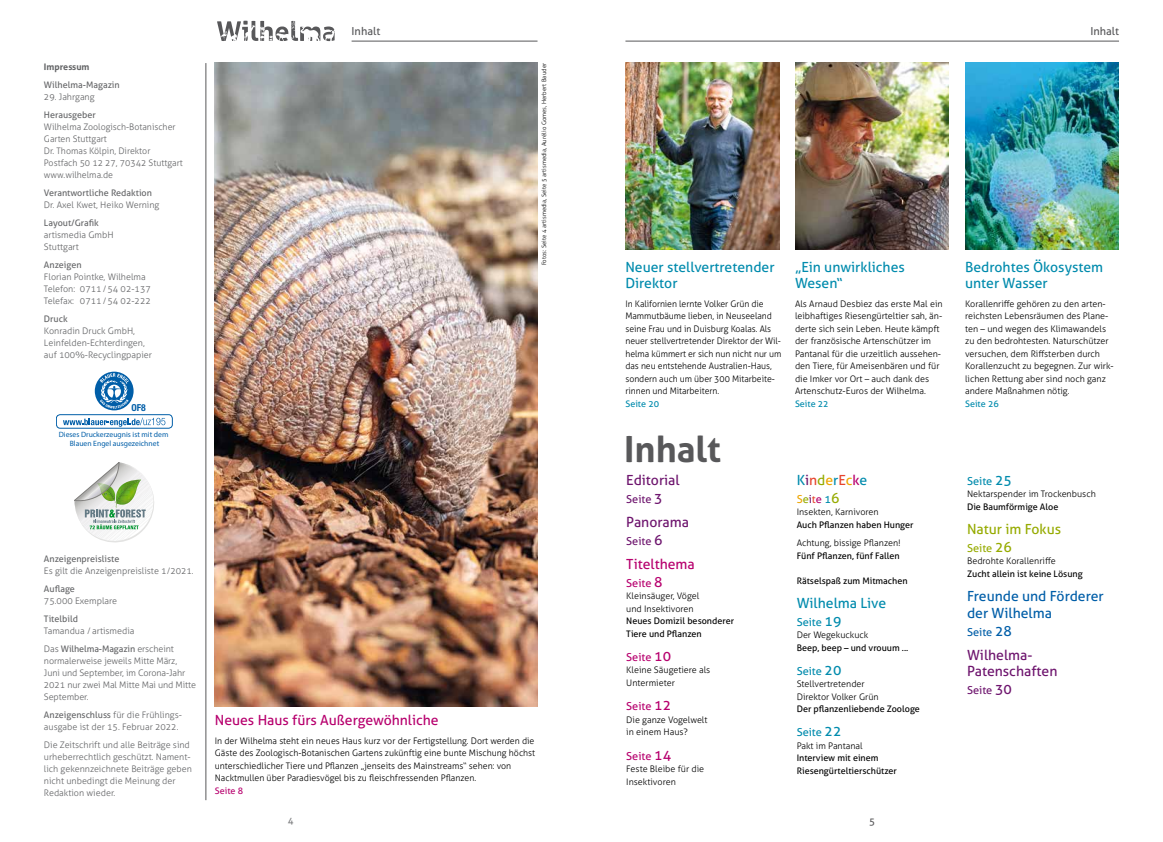
<style>
.page{position:relative;width:1163px;height:842px;background:#fff}
.page>*{position:absolute;margin:0;border:0;box-sizing:border-box;transform-origin:0 0}
.t1{font:700 36px "Aller";color:#58585a}
.t2{font:14px/16px "Aller";color:#008bad}
.t3{font:14px "Aller";color:#b7006e}
.t4{font:14px/16.8px "Aller";color:#6e156e}
.t5{font:14px/16.8px "Aller";color:#005ea8}
.t6{font:14px "Aller";color:#96ab00}
.t7{font:11px "Aller";color:#008bad}
.t8{font:11px "Aller";color:#b7006e}
.t9{font:11px "Aller";color:#6e156e}
.t10{font:11px "Aller";color:#58585a}
.t11{font:11px "Aller";color:#eea500}
.t12{font:11px "Aller";color:#96ab00}
.t13{font:11px "Aller";color:#005ea8}
.t14{font:10px "Aller";color:#58585a}
.t15{font:700 condensed 9.6px "Helvetica Neue";color:#005ea8}
.t16{font:9.5px "Aller";color:#7b7c7e}
.t17{font:300 9px/12.5px "Aller";color:#000}
.t18{font:300 9px/12px "Aller";color:#646567}
.t19{font:9px/12.5px "Aller";color:#000}
.t20{font:9px "Aller";color:#646567}
.t21{font:9px "Aller";color:#008bad}
.t22{font:700 9px "Aller";color:#646567}
.t23{font:9px "Aller";color:#b7006e}
.t24{font:7.7px/9.2px "Myriad Pro";color:#005ea8;text-align:center}
.t25{font:300 6px "Aller";color:#000}
.s1{font-weight:400}
.s2{font-size:14px}
.s3{color:#6e156e}
.s4{color:#e6442e}
.s5{color:#96ab00}
.s6{color:#eea500}
.s7{color:#b7006e}
.s8{color:#008bad}
.s9{font-size:14px;color:#96ab00}
</style>
<div class="page">
<img style="left:795px;top:62px;width:153px;height:187px">
<img style="left:965px;top:62px;width:153px;height:187px">
<hr style="left:205px;top:63px;width:1px;height:737px;background:#58585a">
<svg style="left:74px;top:462px;width:80px;height:81px"></svg>
<div style="left:56px;top:414px;width:116px;height:14px;border:1px solid #005ea8;border-radius:4px"></div>
<svg style="left:63px;top:418px;width:102px;height:9px"></svg>
<svg style="left:95px;top:372px;width:38px;height:38px"></svg>
<img style="left:625px;top:62px;width:154px;height:187px">
<img style="left:214px;top:62px;width:324px;height:644px">
<hr style="left:625px;top:41px;width:493px;height:1px;background:#58585a">
<svg style="left:217px;top:21px;width:117px;height:20px"></svg>
<hr style="left:351px;top:41px;width:186px;height:1px;background:#58585a">
<p class="t22" style="left:44px;top:61px;width:47px">Impressum</p>
<p class="t20" style="left:44px;top:79px;width:77px">Wilhelma-Magazin</p>
<p class="t18" style="left:44px;top:91px;width:52px">29. Jahrgang</p>
<p class="t20" style="left:44px;top:109px;width:53px">Herausgeber</p>
<p class="t18" style="left:44px;top:121px;width:140px">Wilhelma Zoologisch-Botanischer<br>Garten Stuttgart<br>Dr. Thomas Kölpin, Direktor<br>Postfach 50 12 27, 70342 Stuttgart www.wilhelma.de</p>
<p class="t20" style="left:44px;top:187px;width:109px">Verantwortliche Redaktion</p>
<p class="t18" style="left:44px;top:199px;width:117px">Dr. Axel Kwet, Heiko Werning</p>
<p class="t20" style="left:44px;top:217px;width:56px">Layout/Grafik</p>
<p class="t18" style="left:44px;top:229px;width:71px">artismedia GmbH<br>Stuttgart</p>
<p class="t20" style="left:44px;top:259px;width:39px">Anzeigen</p>
<p class="t18" style="left:44px;top:271px;width:108px">Florian Pointke, Wilhelma<br>Telefon: 0711/54 02-137<br>Telefax: 0711/54 02-222</p>
<p class="t20" style="left:44px;top:313px;width:25px">Druck</p>
<p class="t18" style="left:44px;top:325px;width:109px">Konradin Druck GmbH,<br>Leinfelden-Echterdingen, auf 100%-Recyclingpapier</p>
<p class="t15" style="left:131px;top:399px;width:16px">OF8</p>
<p class="t24" style="left:59px;top:430px;width:111px">Dieses Druckerzeugnis ist mit dem<br>Blauen Engel ausgezeichnet</p>
<p class="t20" style="left:44px;top:553px;width:77px">Anzeigenpreisliste</p>
<p class="t18" style="left:44px;top:565px;width:151px">Es gilt die Anzeigenpreisliste 1/2021.</p>
<p class="t20" style="left:44px;top:583px;width:32px">Auflage</p>
<p class="t18" style="left:44px;top:595px;width:75px">75.000 Exemplare</p>
<p class="t20" style="left:44px;top:613px;width:36px">Titelbild</p>
<p class="t18" style="left:44px;top:622px;width:131px;line-height:18px">Tamandua / artismedia<br>Das <span class="s1">Wilhelma-Magazin</span> erscheint</p>
<p class="t18" style="left:44px;top:655px;width:154px">normalerweise jeweils Mitte März,<br>Juni und September, im Corona-Jahr<br>2021 nur zwei Mal Mitte Mai und Mitte<br>September.</p>
<p class="t18" style="left:44px;top:709px;width:139px"><span class="s1">Anzeigenschluss</span> für die Frühlings&shy;ausgabe ist der 15. Februar 2022.</p>
<p class="t18" style="left:44px;top:739px;width:149px">Die Zeitschrift und alle Beiträge sind urheberrechtlich geschützt. Nament&shy;lich gekennzeichnete Beiträge geben nicht unbedingt die Meinung der Redaktion wieder.</p>
<p class="t10" style="left:351px;top:24px;width:30px">Inhalt</p>
<p class="t10" style="left:1090px;top:24px;width:30px">Inhalt</p>
<p class="t25" style="left:540px;top:265px;width:204px;rotate:-90deg">Fotos: Seite 4 artismedia, Seite 5 artismedia, Aurélio Gomes, Herbert Bauder</p>
<h2 class="t3" style="left:215px;top:712px;width:225px">Neues Haus fürs Außergewöhnliche</h2>
<p class="t17" style="left:215px;top:734px;width:322px">In der Wilhelma steht ein neues Haus kurz vor der Fertigstellung. Dort werden die Gäste des Zoologisch-Botanischen Gartens zukünftig eine bunte Mischung höchst unterschiedlicher Tiere und Pflanzen „jenseits des Mainstreams“ sehen: von Nacktmullen über Paradiesvögel bis zu fleischfressenden Pflanzen.</p>
<p class="t23" style="left:215px;top:785px;width:30px">Seite 8</p>
<h2 class="t2" style="left:625px;top:259px;width:150px">Neuer stellvertretender<br>Direktor</h2>
<p class="t17" style="left:625px;top:297px;width:157px">In Kalifornien lernte Volker Grün die Mammutbäume lieben, in Neuseeland seine Frau und in Duisburg Koalas. Als neuer stellvertretender Direktor der Wil&shy;helma kümmert er sich nun nicht nur um das neu entstehende Australien-Haus, sondern auch um über 300 Mitarbeite&shy;rinnen und Mitarbeitern.</p>
<p class="t21" style="left:625px;top:398px;width:35px">Seite 20</p>
<h1 class="t1" style="left:624px;top:427px;width:98px">Inhalt</h1>
<h2 class="t4" style="left:626px;top:471px;width:55px">Editorial</h2>
<p class="t9" style="left:626px;top:492px;width:38px">Seite <span class="s2">3</span></p>
<h2 class="t4" style="left:626px;top:513px;width:64px">Panorama</h2>
<p class="t9" style="left:626px;top:534px;width:38px">Seite <span class="s2">6</span></p>
<h2 class="t3" style="left:626px;top:555px;width:70px">Titelthema</h2>
<p class="t8" style="left:626px;top:576px;width:38px">Seite <span class="s2">8</span></p>
<p class="t17" style="left:626px;top:590px;width:74px">Kleinsäuger, Vögel und Insektivoren</p>
<p class="t19" style="left:626px;top:615px;width:109px">Neues Domizil besonderer<br>Tiere und Pflanzen</p>
<p class="t8" style="left:626px;top:650px;width:46px">Seite <span class="s2">10</span></p>
<p class="t17" style="left:626px;top:664px;width:85px">Kleine Säugetiere als<br>Untermieter</p>
<p class="t8" style="left:626px;top:700px;width:46px">Seite <span class="s2">12</span></p>
<p class="t17" style="left:626px;top:713px;width:83px">Die ganze Vogelwelt in einem Haus?</p>
<p class="t8" style="left:626px;top:749px;width:46px">Seite <span class="s2">14</span></p>
<p class="t17" style="left:626px;top:763px;width:79px;line-height:13px">Feste Bleibe für die<br>Insektivoren</p>
<h2 class="t2" style="left:794px;top:259px;width:111px">„Ein unwirkliches<br>Wesen“</h2>
<p class="t17" style="left:794px;top:297px;width:149px">Als Arnaud Desbiez das erste Mal ein leibhaftiges Riesengürteltier sah, än&shy;derte sich sein Leben. Heute kämpft der französische Artenschützer im Pantanal für die urzeitlich aussehen&shy;den Tiere, für Ameisenbären und für die Imker vor Ort – auch dank des Artenschutz-Euros der Wilhelma.</p>
<p class="t21" style="left:794px;top:398px;width:35px">Seite 22</p>
<h2 class="t2" style="left:796px;top:472px;width:72px">K<span class="s3">i</span><span class="s4">n</span><span class="s5">d</span><span class="s6">e</span>r<span class="s4">E</span><span class="s6">c</span><span class="s7">k</span>e</h2>
<p class="t11" style="left:796px;top:492px;width:44px">S<span class="s5">e</span><span class="s3">i</span><span class="s4">t</span><span class="s7">e</span> <span class="s8">1</span><span class="s9">6</span></p>
<p class="t17" style="left:796px;top:506px;width:83px">Insekten, Karnivoren</p>
<p class="t19" style="left:796px;top:518px;width:118px">Auch Pflanzen haben Hunger</p>
<p class="t17" style="left:796px;top:537px;width:105px">Achtung, bissige Pflanzen!</p>
<p class="t19" style="left:796px;top:549px;width:105px">Fünf Pflanzen, fünf Fallen</p>
<p class="t19" style="left:796px;top:574px;width:112px">Rätselspaß zum Mitmachen</p>
<h2 class="t2" style="left:796px;top:595px;width:91px">Wilhelma Live</h2>
<p class="t7" style="left:796px;top:615px;width:46px">Seite <span class="s2">19</span></p>
<p class="t17" style="left:796px;top:629px;width:73px">Der Wegekuckuck</p>
<p class="t19" style="left:796px;top:641px;width:113px">Beep, beep – und vrouum ...</p>
<p class="t7" style="left:796px;top:664px;width:46px">Seite <span class="s2">20</span></p>
<p class="t17" style="left:796px;top:678px;width:83px">Stellvertretender<br>Direktor Volker Grün</p>
<p class="t19" style="left:796px;top:703px;width:125px">Der pflanzenliebende Zoologe</p>
<p class="t7" style="left:796px;top:726px;width:46px">Seite <span class="s2">22</span></p>
<p class="t17" style="left:796px;top:739px;width:67px">Pakt im Pantanal</p>
<p class="t19" style="left:796px;top:752px;width:102px">Interview mit einem<br>Riesengürteltierschützer</p>
<p class="t16" style="left:288px;top:815px;width:7px">4</p>
<p class="t14" style="left:869px;top:815px;width:7px">5</p>
<h2 class="t2" style="left:964px;top:259px;width:139px">Bedrohtes Ökosystem unter Wasser</h2>
<p class="t17" style="left:964px;top:297px;width:150px">Korallenriffe gehören zu den arten&shy;reichsten Lebensräumen des Plane&shy;ten – und wegen des Klimawandels zu den bedrohtesten. Naturschützer versuchen, dem Riffsterben durch Korallenzucht zu begegnen. Zur wirk&shy;lichen Rettung aber sind noch ganz andere Maßnahmen nötig.</p>
<p class="t21" style="left:964px;top:398px;width:35px">Seite 26</p>
<p class="t7" style="left:966px;top:474px;width:46px">Seite <span class="s2">25</span></p>
<p class="t17" style="left:966px;top:488px;width:130px">Nektarspender im Trockenbusch</p>
<p class="t19" style="left:966px;top:500px;width:93px">Die Baumförmige Aloe</p>
<h2 class="t6" style="left:966px;top:520px;width:96px">Natur im Fokus</h2>
<p class="t12" style="left:966px;top:541px;width:46px">Seite <span class="s2">26</span></p>
<p class="t17" style="left:966px;top:555px;width:90px">Bedrohte Korallenriffe</p>
<p class="t19" style="left:966px;top:567px;width:117px">Zucht allein ist keine Lösung</p>
<h2 class="t5" style="left:966px;top:587px;width:138px">Freunde und Förderer der Wilhelma</h2>
<p class="t13" style="left:966px;top:625px;width:46px">Seite <span class="s2">28</span></p>
<h2 class="t4" style="left:966px;top:646px;width:92px">Wilhelma-<br>Patenschaften</h2>
<p class="t9" style="left:966px;top:684px;width:46px">Seite <span class="s2">30</span></p>
</div>
